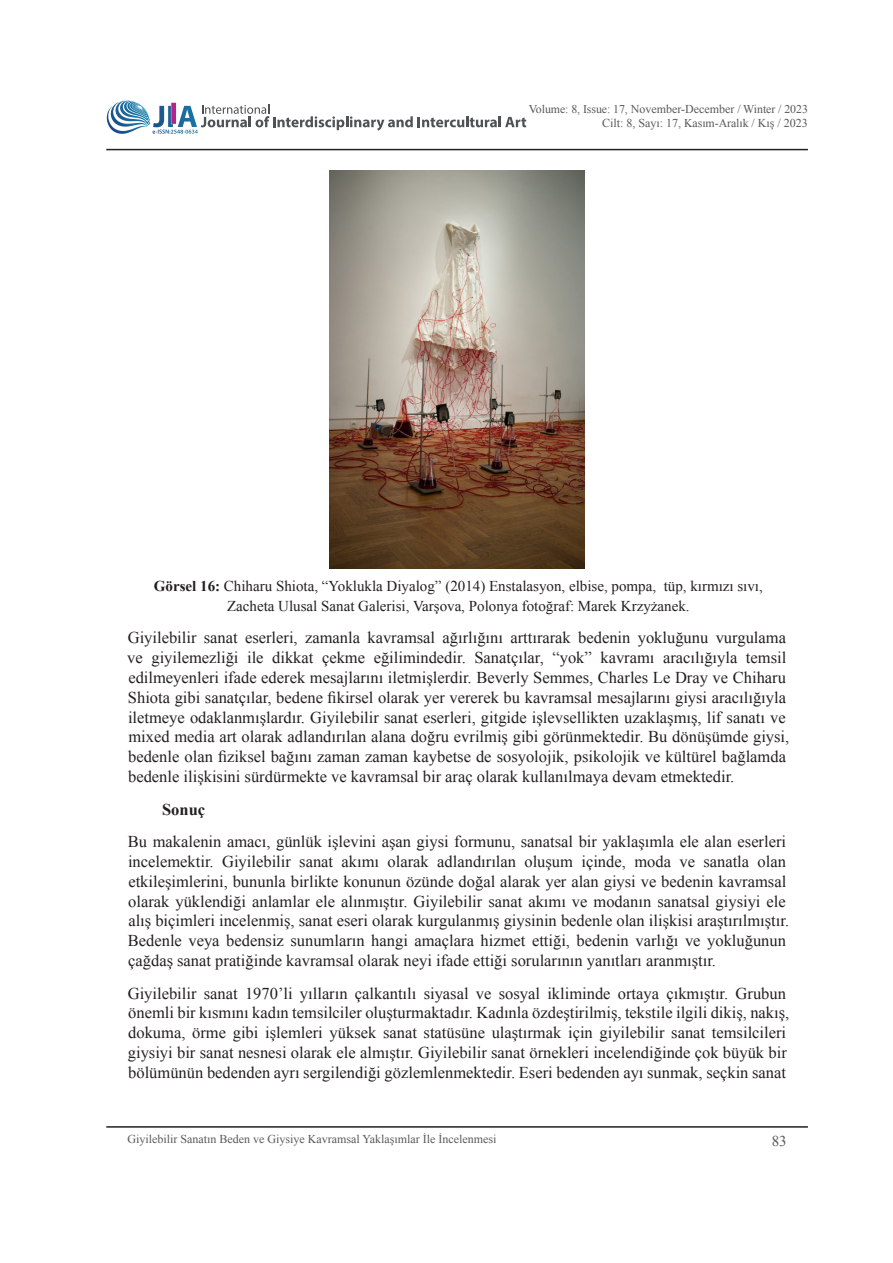
<style>
.page{position:relative;width:893px;height:1263px;background:#fff}
.page>*{position:absolute;margin:0;border:0;box-sizing:border-box;transform-origin:0 0}
.Stil1{font:16.5px/19.8px "Times New Roman";color:#231f20}
.Stil1-2{font:700 16.5px "Times New Roman";color:#231f20}
.t1{font:15px/19.8px "Times New Roman";color:#231f20;text-align:center}
.t2{font:15px "Times New Roman";color:#585858}
.t3{font:12px "Times New Roman";color:#585858}
.t4{font:11.85px "Times New Roman";letter-spacing:-.005em;color:#585858}
.s1{font-size:12px}
.s2{font-size:11.85px}
.s3{font-weight:700}
</style>
<div class="page">
<hr style="left:106px;top:1126px;width:702px;height:2px;background:#231f20">
<hr style="left:106px;top:149px;width:702px;height:1px;background:#231f20">
<svg style="left:106px;top:100px;width:420px;height:34px"></svg>
<img style="left:330px;top:170px;width:254px;height:399px">
<p class="t4" style="left:529px;top:101px;width:281px">Volume: 8, Issue: 17, <span class="s1">November-December</span> / Winter / 2023</p>
<p class="t3" style="left:602px;top:115px;width:207px">Cilt: 8, Sayı: 17, <span class="s2">Kasım-Aralık</span> / Kış / 2023</p>
<p class="t1" style="left:154px;top:576px;width:610px"><span class="s3">Görsel 16:</span> Chiharu Shiota, “Yoklukla Diyalog” (2014) Enstalasyon, elbise, pompa, tüp, kırmızı sıvı,<br>Zacheta Ulusal Sanat Galerisi, Varşova, Polonya fotoğraf: Marek Krzyżanek.</p>
<p class="Stil1" style="left:127px;top:628px;width:663px">Giyilebilir sanat eserleri, zamanla kavramsal ağırlığını arttırarak bedenin yokluğunu vurgulama ve giyilemezliği ile dikkat çekme eğilimindedir. Sanatçılar, “yok” kavramı aracılığıyla temsil edilmeyenleri ifade ederek mesajlarını iletmişlerdir. Beverly Semmes, Charles Le Dray ve Chiharu Shiota gibi sanatçılar, bedene fikirsel olarak yer vererek bu kavramsal mesajlarını giysi aracılığıyla iletmeye odaklanmışlardır. Giyilebilir sanat eserleri, gitgide işlevsellikten uzaklaşmış, lif sanatı ve mixed media art olarak adlandırılan alana doğru evrilmiş gibi görünmektedir. Bu dönüşümde giysi, bedenle olan fiziksel bağını zaman zaman kaybetse de sosyolojik, psikolojik ve kültürel bağlamda bedenle ilişkisini sürdürmekte ve kavramsal bir araç olarak kullanılmaya devam etmektedir.</p>
<p class="Stil1-2" style="left:162px;top:798px;width:45px">Sonuç</p>
<p class="Stil1" style="left:128px;top:831px;width:663px">Bu makalenin amacı, günlük işlevini aşan giysi formunu, sanatsal bir yaklaşımla ele alan eserleri incelemektir. Giyilebilir sanat akımı olarak adlandırılan oluşum içinde, moda ve sanatla olan etkileşimlerini, bununla birlikte konunun özünde doğal alarak yer alan giysi ve bedenin kavramsal olarak yüklendiği anlamlar ele alınmıştır. Giyilebilir sanat akımı ve modanın sanatsal giysiyi ele alış biçimleri incelenmiş, sanat eseri olarak kurgulanmış giysinin bedenle olan ilişkisi araştırılmıştır.<br>Bedenle veya bedensiz sunumların hangi amaçlara hizmet ettiği, bedenin varlığı ve yokluğunun çağdaş sanat pratiğinde kavramsal olarak neyi ifade ettiği sorularının yanıtları aranmıştır.</p>
<p class="Stil1" style="left:128px;top:983px;width:663px">Giyilebilir sanat 1970’li yılların çalkantılı siyasal ve sosyal ikliminde ortaya çıkmıştır. Grubun önemli bir kısmını kadın temsilciler oluşturmaktadır. Kadınla özdeştirilmiş, tekstile ilgili dikiş, nakış, dokuma, örme gibi işlemleri yüksek sanat statüsüne ulaştırmak için giyilebilir sanat temsilcileri giysiyi bir sanat nesnesi olarak ele almıştır. Giyilebilir sanat örnekleri incelendiğinde çok büyük bir bölümünün bedenden ayrı sergilendiği gözlemlenmektedir. Eseri bedenden ayı sunmak, seçkin sanat</p>
<p class="t3" style="left:128px;top:1131px;width:370px">Giyilebilir Sanatın Beden ve Giysiye Kavramsal Yaklaşımlar İle İncelenmesi</p>
<p class="t2" style="left:772px;top:1130px;width:16px">83</p>
</div>
